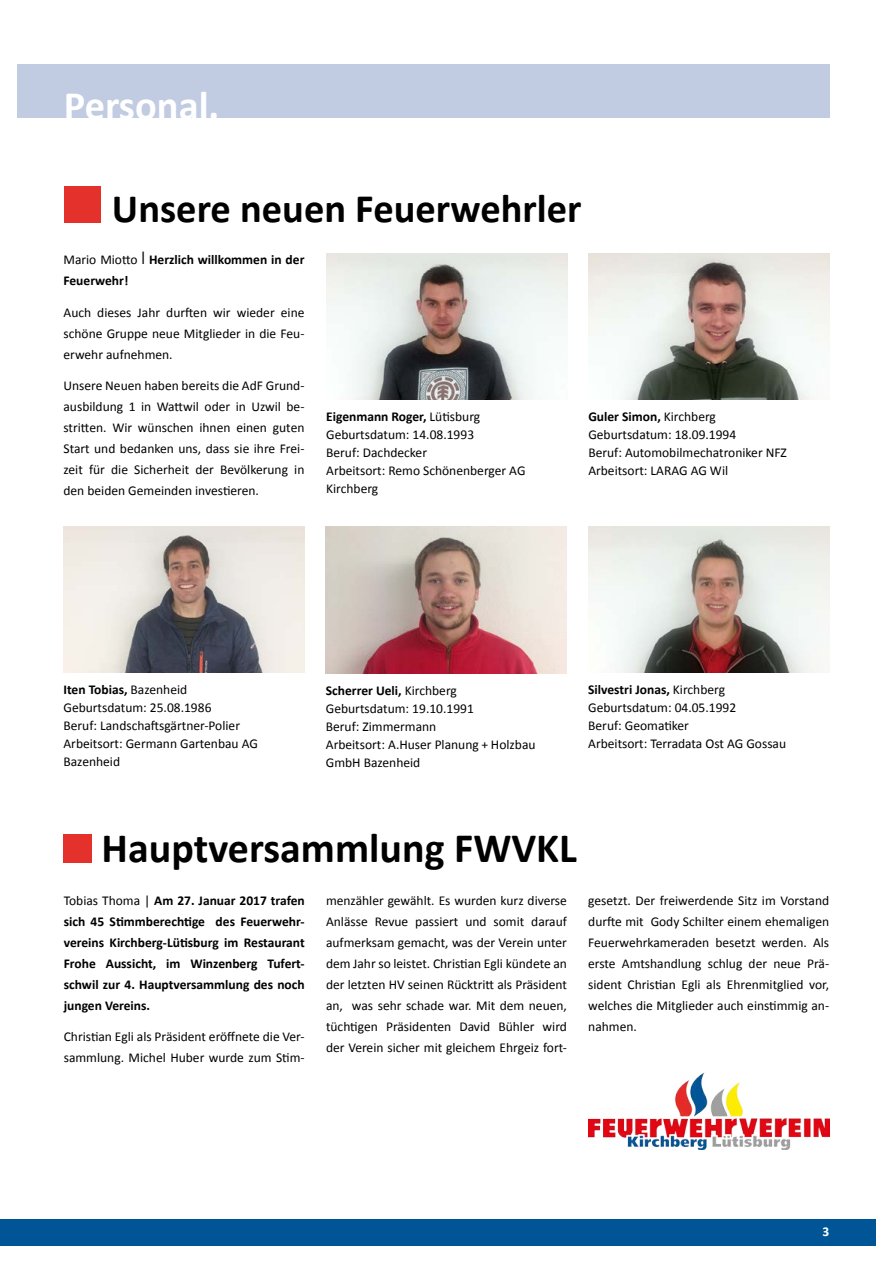
<style>
.page{position:relative;width:893px;height:1263px;background:#fff}
.page>*{position:absolute;margin:0;border:0;box-sizing:border-box;transform-origin:0 0}
.t1{font:700 42px "Calibri";color:#000}
.t2{font:700 40.5px "Calibri";color:#000}
.t3{font:700 40.5px "Calibri";color:#fff}
.t4{font:13.5px/21px "Calibri";color:#000}
.t5{font:700 13.5px/21px "Calibri";color:#000}
.t6{font:700 13.5px "Calibri";color:#fff}
.s1{font-weight:400}
.s2{font-family:"Times";font-weight:400;font-size:18px}
.s3{font-weight:700}
</style>
<div class="page">
<div style="left:0;top:1219px;width:876px;height:27px;background:#005596"></div>
<div style="left:17px;top:64px;width:812px;height:53px;background:#c1cce2"></div>
<div style="left:64px;top:186px;width:36px;height:36px;background:#e4312b"></div>
<img style="left:326px;top:254px;width:241px;height:146px">
<img style="left:64px;top:526px;width:240px;height:147px">
<img style="left:326px;top:527px;width:241px;height:147px">
<img style="left:588px;top:526px;width:241px;height:147px">
<img style="left:588px;top:254px;width:241px;height:146px">
<div style="left:64px;top:834px;width:28px;height:28px;background:#e4312b"></div>
<img style="left:588px;top:1073px;width:241px;height:76px">
<h2 class="t3" style="left:64px;top:79px;width:157px">Personal.</h2>
<h2 class="t2" style="left:112px;top:183px;width:471px">Unsere neuen Feuerwehrler</h2>
<p class="t5" style="left:64px;top:249px;width:242px"><span class="s1">Mario Miotto</span> <span class="s2">|</span> Herzlich willkommen in der<br>Feuerwehr!</p>
<p class="t4" style="left:64px;top:302px;width:242px;text-align:justify">Auch dieses Jahr durften wir wieder eine schöne Gruppe neue Mitglieder in die Feu&shy;erwehr aufnehmen.</p>
<p class="t4" style="left:64px;top:375px;width:242px;text-align:justify">Unsere Neuen haben bereits die AdF Grund&shy;ausbildung 1 in Wattwil oder in Uzwil be&shy;stritten. Wir wünschen ihnen einen guten Start und bedanken uns, dass sie ihre Frei&shy;zeit für die Sicherheit der Bevölkerung in den beiden Gemeinden investieren.</p>
<p class="t4" style="left:326px;top:408px;width:201px;line-height:18px"><span class="s3">Eigenmann Roger,</span> Lütisburg<br>Geburtsdatum: 14.08.1993<br>Beruf: Dachdecker<br>Arbeitsort: Remo Schönenberger AG<br>Kirchberg</p>
<p class="t4" style="left:588px;top:408px;width:200px;line-height:18px"><span class="s3">Guler Simon,</span> Kirchberg<br>Geburtsdatum: 18.09.1994<br>Beruf: Automobilmechatroniker NFZ<br>Arbeitsort: LARAG AG Wil</p>
<p class="t4" style="left:64px;top:681px;width:196px;line-height:18px"><span class="s3">Iten Tobias,</span> Bazenheid<br>Geburtsdatum: 25.08.1986<br>Beruf: Landschaftsgärtner-Polier<br>Arbeitsort: Germann Gartenbau AG<br>Bazenheid</p>
<p class="t4" style="left:326px;top:682px;width:211px;line-height:18px"><span class="s3">Scherrer Ueli,</span> Kirchberg<br>Geburtsdatum: 19.10.1991<br>Beruf: Zimmermann<br>Arbeitsort: A.Huser Planung + Holzbau<br>GmbH Bazenheid</p>
<p class="t4" style="left:588px;top:681px;width:199px;line-height:18px"><span class="s3">Silvestri Jonas,</span> Kirchberg<br>Geburtsdatum: 04.05.1992<br>Beruf: Geomatiker<br>Arbeitsort: Terradata Ost AG Gossau</p>
<h1 class="t1" style="left:102px;top:822px;width:477px">Hauptversammlung FWVKL</h1>
<p class="t5" style="left:64px;top:890px;width:242px;text-align:justify"><span class="s1">Tobias Thoma |</span> Am 27. Januar 2017 trafen sich 45 Stimmberechtige des Feuerwehr&shy;vereins Kirchberg-Lütisburg im Restaurant Frohe Aussicht, im Winzenberg Tufert&shy;schwil zur 4. Hauptversammlung des noch jungen Vereins.</p>
<p class="t4" style="left:64px;top:1026px;width:242px">Christian Egli als Präsident eröffnete die Ver&shy;sammlung. Michel Huber wurde zum Stim-</p>
<p class="t4" style="left:326px;top:890px;width:242px;text-align:justify">menzähler gewählt. Es wurden kurz diverse Anlässe Revue passiert und somit darauf aufmerksam gemacht, was der Verein unter dem Jahr so leistet. Christian Egli kündete an der letzten HV seinen Rücktritt als Präsident an, was sehr schade war. Mit dem neuen, tüchtigen Präsidenten David Bühler wird der Verein sicher mit gleichem Ehrgeiz fort-</p>
<p class="t4" style="left:588px;top:890px;width:242px;text-align:justify">gesetzt. Der freiwerdende Sitz im Vorstand durfte mit Gody Schilter einem ehemaligen Feuerwehrkameraden besetzt werden. Als erste Amtshandlung schlug der neue Prä&shy;sident Christian Egli als Ehrenmitglied vor, welches die Mitglieder auch einstimmig an&shy;nahmen.</p>
<p class="t6" style="left:822px;top:1223px;width:8px">3</p>
</div>
